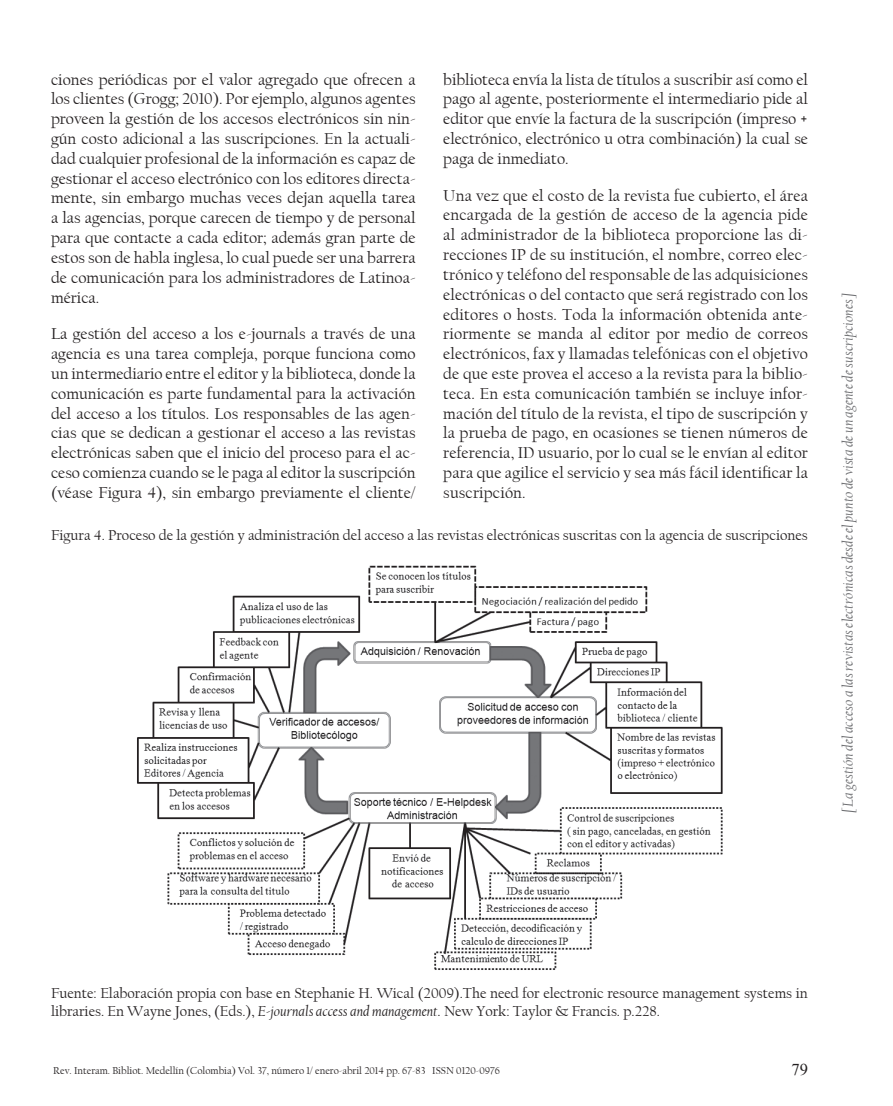
<style>
.page{position:relative;width:893px;height:1106px;background:#fff}
.page>*{position:absolute;margin:0;border:0;box-sizing:border-box;transform-origin:0 0}
.t1{font:16.5px/19.8px "Californian FB";color:#231f20;text-align:justify}
.t2{font:16.5px "Times New Roman";color:#231f20}
.t3{font:15px/18px "Californian FB";color:#231f20}
.t4{font:italic 15px "Californian FB";color:#6c6d70}
.t5{font:10.5px "Californian FB";color:#231f20}
.s1{font-style:italic}
</style>
<div class="page">
<img style="left:137px;top:565px;width:586px;height:405px">
<p class="t1" style="left:51px;top:70px;width:366px">ciones periódicas por el valor agregado que ofrecen a los clientes (Grogg; 2010). Por ejemplo, algunos agentes proveen la gestión de los accesos electrónicos sin nin&shy;gún costo adicional a las suscripciones. En la actuali&shy;dad cualquier profesional de la información es capaz de gestionar el acceso electrónico con los editores directa&shy;mente, sin embargo muchas veces dejan aquella tarea a las agencias, porque carecen de tiempo y de personal para que contacte a cada editor; además gran parte de estos son de habla inglesa, lo cual puede ser una barrera de comunicación para los administradores de Latinoa&shy;mérica.</p>
<p class="t1" style="left:51px;top:324px;width:366px">La gestión del acceso a los e-journals a través de una agencia es una tarea compleja, porque funciona como un intermediario entre el editor y la biblioteca, donde la comunicación es parte fundamental para la activación del acceso a los títulos. Los responsables de las agen&shy;cias que se dedican a gestionar el acceso a las revistas electrónicas saben que el inicio del proceso para el ac&shy;ceso comienza cuando se le paga al editor la suscripción (véase Figura 4), sin embargo previamente el cliente/</p>
<p class="t1" style="left:443px;top:70px;width:366px">biblioteca envía la lista de títulos a suscribir así como el pago al agente, posteriormente el intermediario pide al editor que envíe la factura de la suscripción (impreso + electrónico, electrónico u otra combinación) la cual se paga de inmediato.</p>
<p class="t1" style="left:443px;top:186px;width:366px">Una vez que el costo de la revista fue cubierto, el área encargada de la gestión de acceso de la agencia pide al administrador de la biblioteca proporcione las di&shy;recciones IP de su institución, el nombre, correo elec&shy;trónico y teléfono del responsable de las adquisiciones electrónicas o del contacto que será registrado con los editores o hosts. Toda la información obtenida ante&shy;riormente se manda al editor por medio de correos electrónicos, fax y llamadas telefónicas con el objetivo de que este provea el acceso a la revista para la biblio&shy;teca. En esta comunicación también se incluye infor&shy;mación del título de la revista, el tipo de suscripción y la prueba de pago, en ocasiones se tienen números de referencia, ID usuario, por lo cual se le envían al editor para que agilice el servicio y sea más fácil identificar la suscripción.</p>
<p class="t3" style="left:51px;top:526px;width:758px">Figura 4. Proceso de la gestión y administración del acceso a las revistas electrónicas suscritas con la agencia de suscripciones</p>
<p class="t4" style="left:840px;top:813px;width:523px;rotate:-90deg">[ La gestión del acceso a las revistas electrónicas desde el punto de vista de un agente de suscripciones ]</p>
<p class="t3" style="left:51px;top:984px;width:758px">Fuente: Elaboración propia con base en Stephanie H. Wical (2009).The need for electronic resource management systems in libraries. En Wayne Jones, (Eds.), <span class="s1">E-journals access and management</span>. New York: Taylor &amp; Francis. p.228.</p>
<p class="t5" style="left:53px;top:1065px;width:448px">Rev. Interam. Bibliot. Medellín (Colombia) Vol. 37, número 1/ enero-abril 2014 pp. 67-83 ISSN 0120-0976</p>
<p class="t2" style="left:791px;top:1058px;width:18px">79</p>
</div>
